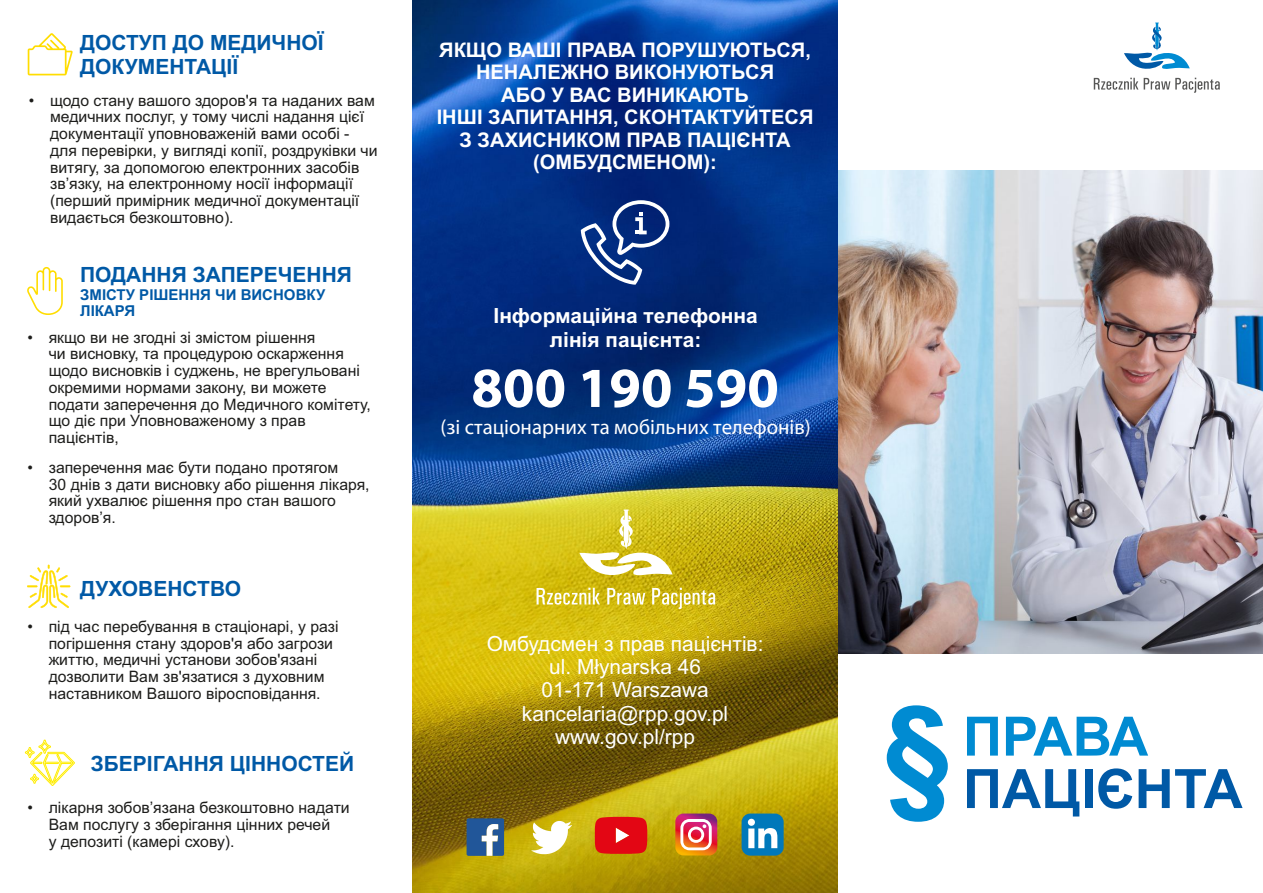
<style>
.page{position:relative;width:1263px;height:893px;background:#fff}
.page>*{position:absolute;margin:0;border:0;box-sizing:border-box;transform-origin:0 0}
.t1{font:700 57px "Myriad Pro";color:#fff}
.t2{font:700 54.3px "Arial";color:#0059a6}
.t3{font:700 54.3px "Arial";letter-spacing:-.025em;color:#008bd2}
.t4{font:700 21px/23.4px "Arial";color:#0059a6}
.t5{font:20.85px/23.2px "Arial";color:#fff;text-align:center}
.t6{font:20.85px "Myriad Pro";color:#fff}
.t7{font:700 20.85px/23.4px "Arial";color:#fff;text-align:center}
.t8{font:700 20.1px/22.5px "Arial";color:#fff;text-align:center}
.t9{font:15.75px/16.6px "Arial";color:#1d1d1b}
.t10{font:700 15px/16.8px "Arial";color:#0059a6}
</style>
<div class="page">
<img style="left:838px;top:171px;width:425px;height:482px">
<svg style="left:1093px;top:23px;width:127px;height:70px"></svg>
<svg style="left:887px;top:705px;width:61px;height:117px"></svg>
<svg style="left:28px;top:33px;width:45px;height:42px"></svg>
<svg style="left:27px;top:267px;width:36px;height:48px"></svg>
<svg style="left:27px;top:565px;width:43px;height:43px"></svg>
<svg style="left:24px;top:739px;width:51px;height:47px"></svg>
<img style="left:412px;top:0;width:426px;height:893px">
<svg style="left:581px;top:200px;width:88px;height:85px"></svg>
<svg style="left:535px;top:509px;width:180px;height:100px;background:#d4c232"></svg>
<svg style="left:467px;top:818px;width:37px;height:38px"></svg>
<svg style="left:531px;top:821px;width:41px;height:33px"></svg>
<svg style="left:595px;top:817px;width:52px;height:37px;background:#e21b1f"></svg>
<svg style="left:675px;top:813px;width:42px;height:42px"></svg>
<svg style="left:680px;top:819px;width:32px;height:31px"></svg>
<div style="left:741px;top:813px;width:43px;height:43px;background:#0078ba;border-radius:9px"></div>
<svg style="left:748px;top:819px;width:29px;height:29px"></svg>
<h3 class="t4" style="left:80px;top:33px;width:245px">ДОСТУП ДО МЕДИЧНОЇ<br>ДОКУМЕНТАЦІЇ</h3>
<p class="t9" style="left:50px;top:93px;width:329px;text-indent:-21px">• щодо стану вашого здоров'я та наданих вам медичних послуг, у тому числі надання цієї документації уповноваженій вами особі - для перевірки, у вигляді копії, роздруківки чи витягу, за допомогою електронних засобів зв’язку, на електронному носії інформації (перший примірник медичної документації видається безкоштовно).</p>
<h3 class="t4" style="left:80px;top:264px;width:273px">ПОДАННЯ ЗАПЕРЕЧЕННЯ</h3>
<p class="t10" style="left:80px;top:287px;width:247px">ЗМІСТУ РІШЕННЯ ЧИ ВИСНОВКУ<br>ЛІКАРЯ</p>
<p class="t9" style="left:49px;top:330px;width:324px;text-indent:-21px">• якщо ви не згодні зі змістом рішення<br>чи висновку, та процедурою оскарження щодо висновків і суджень, не врегульовані окремими нормами закону, ви можете подати заперечення до Медичного комітету, що діє при Уповноваженому з прав пацієнтів,</p>
<p class="t9" style="left:49px;top:460px;width:322px;text-indent:-21px">• заперечення має бути подано протягом<br>30 днів з дати висновку або рішення лікаря, який ухвалює рішення про стан вашого здоров’я.</p>
<h3 class="t4" style="left:80px;top:579px;width:162px">ДУХОВЕНСТВО</h3>
<p class="t9" style="left:49px;top:619px;width:291px;text-indent:-21px">• під час перебування в стаціонарі, у разі погіршення стану здоров'я або загрози життю, медичні установи зобов'язані дозволити Вам зв'язатися з духовним наставником Вашого віросповідання.</p>
<h3 class="t4" style="left:91px;top:754px;width:265px">ЗБЕРІГАННЯ ЦІННОСТЕЙ</h3>
<p class="t9" style="left:49px;top:801px;width:302px;text-indent:-21px">• лікарня зобов’язана безкоштовно надати<br>Вам послугу з зберігання цінних речей<br>у депозиті (камері схову).</p>
<p class="t8" style="left:437px;top:40px;width:378px">ЯКЩО ВАШІ ПРАВА ПОРУШУЮТЬСЯ,<br>НЕНАЛЕЖНО ВИКОНУЮТЬСЯ<br>АБО У ВАС ВИНИКАЮТЬ<br>ІНШІ ЗАПИТАННЯ, СКОНТАКТУЙТЕСЯ<br>З ЗАХИСНИКОМ ПРАВ ПАЦІЄНТА (ОМБУДСМЕНОМ):</p>
<h3 class="t7" style="left:493px;top:306px;width:266px">Інформаційна телефонна лінія пацієнта:</h3>
<h1 class="t1" style="left:471px;top:364px;width:309px">800 190 590</h1>
<h3 class="t6" style="left:440px;top:418px;width:372px">(зі стаціонарних та мобільних телефонів)</h3>
<h3 class="t5" style="left:487px;top:634px;width:278px">Омбудсмен з прав пацієнтів: ul. Młynarska 46<br>01-171 Warszawa kancelaria@rpp.gov.pl www.gov.pl/rpp</h3>
<h2 class="t3" style="left:963px;top:716px;width:187px">ПРАВА</h2>
<h2 class="t2" style="left:963px;top:768px;width:281px">ПАЦІЄНТА</h2>
</div>
